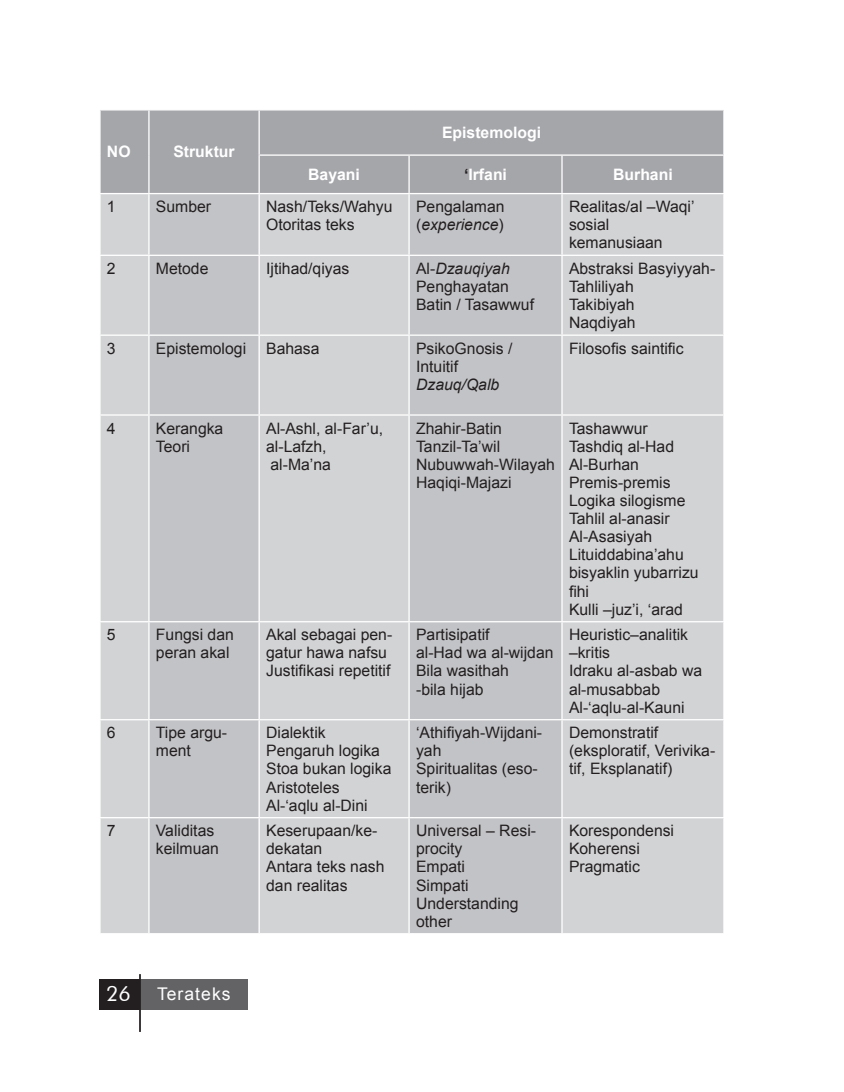
<style>
.page{position:relative;width:844px;height:1092px;background:#fff}
.page>*{position:absolute;margin:0;border:0;box-sizing:border-box;transform-origin:0 0}
.t1{font:17.5px "Arial";letter-spacing:.06em;color:#fff}
.t2{font:15.75px/18.2px "Arial";color:#231f20}
.t3{font:700 15.75px "Arial";color:#fff}
.t4{font:italic 15.75px "Arial";color:#231f20}
.s1{color:#231f20}
.s2{font-style:italic}
.s3{font-family:"Futura BT";font-size:21px}
</style>
<div class="page">
<div style="left:140px;top:978px;width:108px;height:31px;background:#636366"></div>
<div style="left:99px;top:978px;width:41px;height:31px;background:#231f20"></div>
<hr style="left:139px;top:974px;width:2px;height:57px;background:#231f20">
<div style="left:101px;top:110px;width:622px;height:83px;background:#a5a6aa"></div>
<div style="left:101px;top:194px;width:622px;height:739px;background:#d2d3d5"></div>
<svg style="left:149px;top:194px;width:412px;height:739px;background:#c8c9cb"></svg>
<hr style="left:148px;top:110px;width:1px;height:45px;background:#fff">
<hr style="left:148px;top:155px;width:1px;height:38px;background:#fff">
<hr style="left:258px;top:110px;width:2px;height:44px;background:#fff">
<hr style="left:258px;top:154px;width:151px;height:2px;background:#fff">
<hr style="left:258px;top:156px;width:2px;height:37px;background:#fff">
<hr style="left:409px;top:154px;width:153px;height:2px;background:#fff">
<hr style="left:408px;top:156px;width:1px;height:37px;background:#fff">
<hr style="left:562px;top:154px;width:162px;height:2px;background:#fff">
<hr style="left:561px;top:156px;width:1px;height:37px;background:#fff">
<hr style="left:148px;top:194px;width:1px;height:60px;background:#fff">
<hr style="left:258px;top:194px;width:2px;height:60px;background:#fff">
<hr style="left:408px;top:194px;width:1px;height:60px;background:#fff">
<hr style="left:561px;top:194px;width:1px;height:60px;background:#fff">
<hr style="left:99px;top:254px;width:50px;height:2px;background:#fff">
<hr style="left:149px;top:254px;width:110px;height:2px;background:#fff">
<hr style="left:148px;top:256px;width:1px;height:78px;background:#fff">
<hr style="left:259px;top:254px;width:150px;height:2px;background:#fff">
<hr style="left:258px;top:256px;width:2px;height:78px;background:#fff">
<hr style="left:409px;top:254px;width:153px;height:2px;background:#fff">
<hr style="left:408px;top:256px;width:1px;height:78px;background:#fff">
<hr style="left:562px;top:254px;width:162px;height:2px;background:#fff">
<hr style="left:561px;top:256px;width:1px;height:78px;background:#fff">
<hr style="left:99px;top:334px;width:50px;height:2px;background:#fff">
<hr style="left:149px;top:334px;width:110px;height:2px;background:#fff">
<hr style="left:148px;top:336px;width:1px;height:78px;background:#fff">
<hr style="left:259px;top:334px;width:150px;height:2px;background:#fff">
<hr style="left:258px;top:336px;width:2px;height:78px;background:#fff">
<hr style="left:409px;top:334px;width:153px;height:2px;background:#fff">
<hr style="left:408px;top:336px;width:1px;height:78px;background:#fff">
<hr style="left:562px;top:334px;width:162px;height:2px;background:#fff">
<hr style="left:561px;top:336px;width:1px;height:78px;background:#fff">
<hr style="left:99px;top:414px;width:50px;height:1px;background:#fff">
<hr style="left:149px;top:414px;width:110px;height:1px;background:#fff">
<hr style="left:148px;top:415px;width:1px;height:206px;background:#fff">
<hr style="left:259px;top:414px;width:150px;height:1px;background:#fff">
<hr style="left:258px;top:415px;width:2px;height:206px;background:#fff">
<hr style="left:409px;top:414px;width:153px;height:1px;background:#fff">
<hr style="left:408px;top:415px;width:1px;height:206px;background:#fff">
<hr style="left:562px;top:414px;width:162px;height:1px;background:#fff">
<hr style="left:561px;top:415px;width:1px;height:206px;background:#fff">
<hr style="left:99px;top:621px;width:50px;height:1px;background:#fff">
<hr style="left:149px;top:621px;width:110px;height:1px;background:#fff">
<hr style="left:148px;top:622px;width:1px;height:97px;background:#fff">
<hr style="left:259px;top:621px;width:150px;height:1px;background:#fff">
<hr style="left:258px;top:622px;width:2px;height:97px;background:#fff">
<hr style="left:409px;top:621px;width:153px;height:1px;background:#fff">
<hr style="left:408px;top:622px;width:1px;height:97px;background:#fff">
<hr style="left:562px;top:621px;width:162px;height:1px;background:#fff">
<hr style="left:561px;top:622px;width:1px;height:97px;background:#fff">
<hr style="left:99px;top:719px;width:50px;height:1px;background:#fff">
<hr style="left:149px;top:719px;width:110px;height:1px;background:#fff">
<hr style="left:148px;top:720px;width:1px;height:97px;background:#fff">
<hr style="left:259px;top:719px;width:150px;height:1px;background:#fff">
<hr style="left:258px;top:720px;width:2px;height:97px;background:#fff">
<hr style="left:409px;top:719px;width:153px;height:1px;background:#fff">
<hr style="left:408px;top:720px;width:1px;height:97px;background:#fff">
<hr style="left:562px;top:719px;width:162px;height:1px;background:#fff">
<hr style="left:561px;top:720px;width:1px;height:97px;background:#fff">
<hr style="left:99px;top:817px;width:50px;height:1px;background:#fff">
<hr style="left:149px;top:817px;width:110px;height:1px;background:#fff">
<hr style="left:148px;top:818px;width:1px;height:115px;background:#fff">
<hr style="left:259px;top:817px;width:150px;height:1px;background:#fff">
<hr style="left:258px;top:818px;width:2px;height:115px;background:#fff">
<hr style="left:409px;top:817px;width:153px;height:1px;background:#fff">
<hr style="left:408px;top:818px;width:1px;height:115px;background:#fff">
<hr style="left:562px;top:817px;width:162px;height:1px;background:#fff">
<hr style="left:561px;top:818px;width:1px;height:115px;background:#fff">
<p class="t3" style="left:107px;top:141px;width:25px">NO</p>
<p class="t3" style="left:173px;top:141px;width:63px">Struktur</p>
<p class="t3" style="left:442px;top:122px;width:100px">Epistemologi</p>
<p class="t3" style="left:308px;top:164px;width:53px">Bayani</p>
<p class="t3" style="left:464px;top:164px;width:44px"><span class="s1">‘</span>Irfani</p>
<p class="t3" style="left:613px;top:164px;width:61px">Burhani</p>
<p class="t2" style="left:107px;top:197px;width:10px">1</p>
<p class="t2" style="left:156px;top:197px;width:57px">Sumber</p>
<p class="t2" style="left:266px;top:197px;width:128px">Nash/Teks/Wahyu<br>Otoritas teks</p>
<p class="t2" style="left:416px;top:197px;width:90px">Pengalaman (<span class="s2">experience</span>)</p>
<p class="t2" style="left:569px;top:197px;width:127px">Realitas/al –Waqi’ sosial kemanusiaan</p>
<p class="t2" style="left:107px;top:259px;width:10px">2</p>
<p class="t2" style="left:156px;top:259px;width:54px">Metode</p>
<p class="t2" style="left:266px;top:259px;width:85px">Ijtihad/qiyas</p>
<p class="t2" style="left:416px;top:259px;width:119px">Al-<span class="s2">Dzauqiyah<br></span>Penghayatan<br>Batin / Tasawwuf</p>
<p class="t2" style="left:569px;top:259px;width:148px">Abstraksi Basyiyyah-<br>Tahliliyah<br>Takibiyah<br>Naqdiyah</p>
<p class="t2" style="left:107px;top:339px;width:10px">3</p>
<p class="t2" style="left:156px;top:339px;width:92px">Epistemologi</p>
<p class="t2" style="left:266px;top:339px;width:55px">Bahasa</p>
<p class="t2" style="left:416px;top:339px;width:98px">PsikoGnosis /<br>Intuitif</p>
<p class="t4" style="left:416px;top:374px;width:85px">Dzauq/Qalb</p>
<p class="t2" style="left:569px;top:339px;width:116px">Filosofis saintific</p>
<p class="t2" style="left:107px;top:419px;width:10px">4</p>
<p class="t2" style="left:156px;top:419px;width:69px">Kerangka<br>Teori</p>
<p class="t2" style="left:266px;top:419px;width:118px">Al-Ashl, al-Far’u, al-Lafzh, al-Ma’na</p>
<p class="t2" style="left:416px;top:419px;width:140px">Zhahir-Batin<br>Tanzil-Ta’wil<br>Nubuwwah-Wilayah<br>Haqiqi-Majazi</p>
<p class="t2" style="left:569px;top:419px;width:131px">Tashawwur<br>Tashdiq al-Had<br>Al-Burhan<br>Premis-premis<br>Logika silogisme<br>Tahlil al-anasir<br>Al-Asasiyah<br>Lituiddabina’ahu bisyaklin yubarrizu fihi<br>Kulli –juz’i, ‘arad</p>
<p class="t2" style="left:107px;top:625px;width:10px">5</p>
<p class="t2" style="left:156px;top:625px;width:79px">Fungsi dan peran akal</p>
<p class="t2" style="left:266px;top:625px;width:128px">Akal sebagai pen&shy;gatur hawa nafsu<br>Justifikasi repetitif</p>
<p class="t2" style="left:416px;top:625px;width:139px">Partisipatif<br>al-Had wa al-wijdan<br>Bila wasithah<br>-bila hijab</p>
<p class="t2" style="left:569px;top:625px;width:135px">Heuristic–analitik –kritis<br>Idraku al-asbab wa al-musabbab<br>Al-‘aqlu-al-Kauni</p>
<p class="t2" style="left:107px;top:723px;width:10px">6</p>
<p class="t2" style="left:156px;top:723px;width:73px">Tipe argu&shy;ment</p>
<p class="t2" style="left:266px;top:723px;width:127px">Dialektik<br>Pengaruh logika<br>Stoa bukan logika<br>Aristoteles<br>Al-‘aqlu al-Dini</p>
<p class="t2" style="left:416px;top:723px;width:128px">‘Athifiyah-Wijdani&shy;yah<br>Spiritualitas (eso&shy;terik)</p>
<p class="t2" style="left:569px;top:723px;width:148px">Demonstratif (eksploratif, Verivika&shy;tif, Eksplanatif)</p>
<p class="t2" style="left:107px;top:821px;width:10px">7</p>
<p class="t2" style="left:156px;top:821px;width:65px">Validitas keilmuan</p>
<p class="t2" style="left:266px;top:821px;width:120px">Keserupaan/ke&shy;dekatan<br>Antara teks nash dan realitas</p>
<p class="t2" style="left:416px;top:821px;width:121px">Universal – Resi&shy;procity<br>Empati<br>Simpati<br>Understanding other</p>
<p class="t2" style="left:569px;top:821px;width:107px">Korespondensi<br>Koherensi<br>Pragmatic</p>
<p class="t1" style="left:106px;top:982px;width:126px"><span class="s3">26</span> Terateks</p>
</div>
